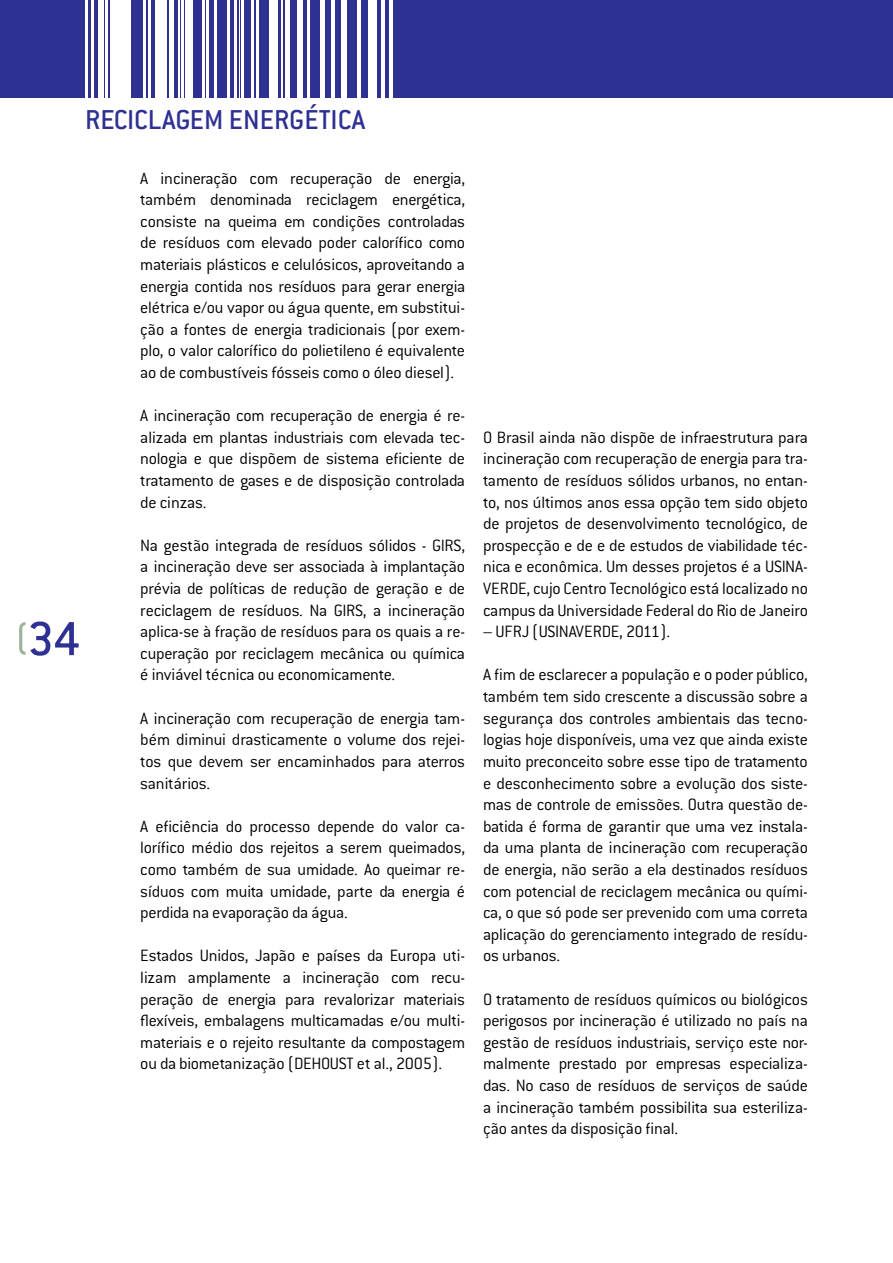
<style>
.page{position:relative;width:893px;height:1263px;background:#fff}
.page>*{position:absolute;margin:0;border:0;box-sizing:border-box;transform-origin:0 0}
.t1{font:500 52.5px "Conduit ITC";color:#2e3092}
.t2{font:500 30px "Conduit ITC";color:#2e3092}
.t3{font:300 18px/21.6px "Conduit ITC";letter-spacing:-.015em;color:#000;text-align:justify}
</style>
<div class="page">
<svg style="left:19px;top:622px;width:7px;height:33px"></svg>
<div style="left:0;top:0;width:893px;height:97px;background:#2e3092"></div>
<div style="left:110px;top:0;width:11px;height:108px;background:#fff"></div>
<div style="left:156px;top:0;width:11px;height:108px;background:#fff"></div>
<div style="left:186px;top:0;width:7px;height:108px;background:#fff"></div>
<div style="left:122px;top:0;width:6px;height:108px;background:#fff"></div>
<hr style="left:129px;top:0;width:2px;height:108px;background:#fff">
<hr style="left:143px;top:0;width:3px;height:108px;background:#fff">
<hr style="left:149px;top:0;width:2px;height:108px;background:#fff">
<hr style="left:169px;top:0;width:4px;height:108px;background:#fff">
<hr style="left:178px;top:0;width:1px;height:108px;background:#fff">
<hr style="left:181px;top:0;width:3px;height:108px;background:#fff">
<hr style="left:202px;top:0;width:2px;height:108px;background:#fff">
<hr style="left:206px;top:0;width:2px;height:108px;background:#fff">
<hr style="left:214px;top:0;width:3px;height:108px;background:#fff">
<hr style="left:227px;top:0;width:2px;height:108px;background:#fff">
<hr style="left:234px;top:0;width:2px;height:108px;background:#fff">
<hr style="left:241px;top:0;width:3px;height:108px;background:#fff">
<hr style="left:251px;top:0;width:3px;height:108px;background:#fff">
<hr style="left:256px;top:0;width:3px;height:108px;background:#fff">
<hr style="left:239px;top:0;width:1px;height:108px;background:#fff">
<hr style="left:368px;top:0;width:1px;height:108px;background:#fff">
<div style="left:269px;top:0;width:9px;height:108px;background:#fff"></div>
<div style="left:285px;top:0;width:5px;height:108px;background:#fff"></div>
<div style="left:297px;top:0;width:5px;height:108px;background:#fff"></div>
<hr style="left:307px;top:0;width:2px;height:108px;background:#fff">
<hr style="left:321px;top:0;width:4px;height:108px;background:#fff">
<hr style="left:331px;top:0;width:3px;height:108px;background:#fff">
<div style="left:341px;top:0;width:5px;height:108px;background:#fff"></div>
<hr style="left:357px;top:0;width:3px;height:108px;background:#fff">
<hr style="left:370px;top:0;width:4px;height:108px;background:#fff">
<hr style="left:381px;top:0;width:4px;height:108px;background:#fff">
<hr style="left:389px;top:0;width:4px;height:108px;background:#fff">
<hr style="left:373px;top:0;width:4px;height:108px;background:#fff">
<hr style="left:105px;top:0;width:2px;height:108px;background:#fff">
<hr style="left:98px;top:0;width:2px;height:108px;background:#fff">
<hr style="left:92px;top:0;width:2px;height:108px;background:#fff">
<hr style="left:85px;top:0;width:2px;height:108px;background:#fff">
<hr style="left:101px;top:0;width:2px;height:108px;background:#fff">
<hr style="left:281px;top:0;width:2px;height:108px;background:#fff">
<h2 class="t2" style="left:85px;top:103px;width:282px">RECICLAGEM ENERGÉTICA</h2>
<h1 class="t1" style="left:28px;top:609px;width:54px">34</h1>
<p class="t3" style="left:140px;top:167px;width:326px">A incineração com recuperação de energia, também denominada reciclagem energética, consiste na queima em condições controladas de resíduos com elevado poder calorífico como materiais plásticos e celulósicos, aproveitando a energia contida nos resíduos para gerar energia elétrica e/ou vapor ou água quente, em substitui&shy;ção a fontes de energia tradicionais (por exem&shy;plo, o valor calorífico do polietileno é equivalente ao de combustíveis fósseis como o óleo diesel).</p>
<p class="t3" style="left:140px;top:405px;width:326px">A incineração com recuperação de energia é re&shy;alizada em plantas industriais com elevada tec&shy;nologia e que dispõem de sistema eficiente de tratamento de gases e de disposição controlada de cinzas.</p>
<p class="t3" style="left:140px;top:534px;width:326px">Na gestão integrada de resíduos sólidos - GIRS, a incineração deve ser associada à implantação prévia de políticas de redução de geração e de reciclagem de resíduos. Na GIRS, a incineração aplica-se à fração de resíduos para os quais a re&shy;cuperação por reciclagem mecânica ou química é inviável técnica ou economicamente.</p>
<p class="t3" style="left:140px;top:707px;width:326px">A incineração com recuperação de energia tam&shy;bém diminui drasticamente o volume dos rejei&shy;tos que devem ser encaminhados para aterros sanitários.</p>
<p class="t3" style="left:140px;top:815px;width:326px">A eficiência do processo depende do valor ca&shy;lorífico médio dos rejeitos a serem queimados, como também de sua umidade. Ao queimar re&shy;síduos com muita umidade, parte da energia é perdida na evaporação da água.</p>
<p class="t3" style="left:140px;top:945px;width:326px">Estados Unidos, Japão e países da Europa uti&shy;lizam amplamente a incineração com recu&shy;peração de energia para revalorizar materiais flexíveis, embalagens multicamadas e/ou multi&shy;materiais e o rejeito resultante da compostagem ou da biometanização (DEHOUST et al., 2005).</p>
<p class="t3" style="left:483px;top:426px;width:326px">O Brasil ainda não dispõe de infraestrutura para incineração com recuperação de energia para tra&shy;tamento de resíduos sólidos urbanos, no entan&shy;to, nos últimos anos essa opção tem sido objeto de projetos de desenvolvimento tecnológico, de prospecção e de e de estudos de viabilidade téc&shy;nica e econômica. Um desses projetos é a USINA-VERDE, cujo Centro Tecnológico está localizado no campus da Universidade Federal do Rio de Janeiro</p>
<p class="t3" style="left:483px;top:621px;width:189px">– UFRJ (USINAVERDE, 2011).</p>
<p class="t3" style="left:483px;top:664px;width:326px">A fim de esclarecer a população e o poder público, também tem sido crescente a discussão sobre a segurança dos controles ambientais das tecno&shy;logias hoje disponíveis, uma vez que ainda existe muito preconceito sobre esse tipo de tratamento e desconhecimento sobre a evolução dos siste&shy;mas de controle de emissões. Outra questão de&shy;batida é forma de garantir que uma vez instala&shy;da uma planta de incineração com recuperação de energia, não serão a ela destinados resíduos com potencial de reciclagem mecânica ou quími&shy;ca, o que só pode ser prevenido com uma correta aplicação do gerenciamento integrado de resídu&shy;os urbanos.</p>
<p class="t3" style="left:483px;top:988px;width:326px">O tratamento de resíduos químicos ou biológicos perigosos por incineração é utilizado no país na gestão de resíduos industriais, serviço este nor&shy;malmente prestado por empresas especializa&shy;das. No caso de resíduos de serviços de saúde a incineração também possibilita sua esteriliza&shy;ção antes da disposição final.</p>
</div>
